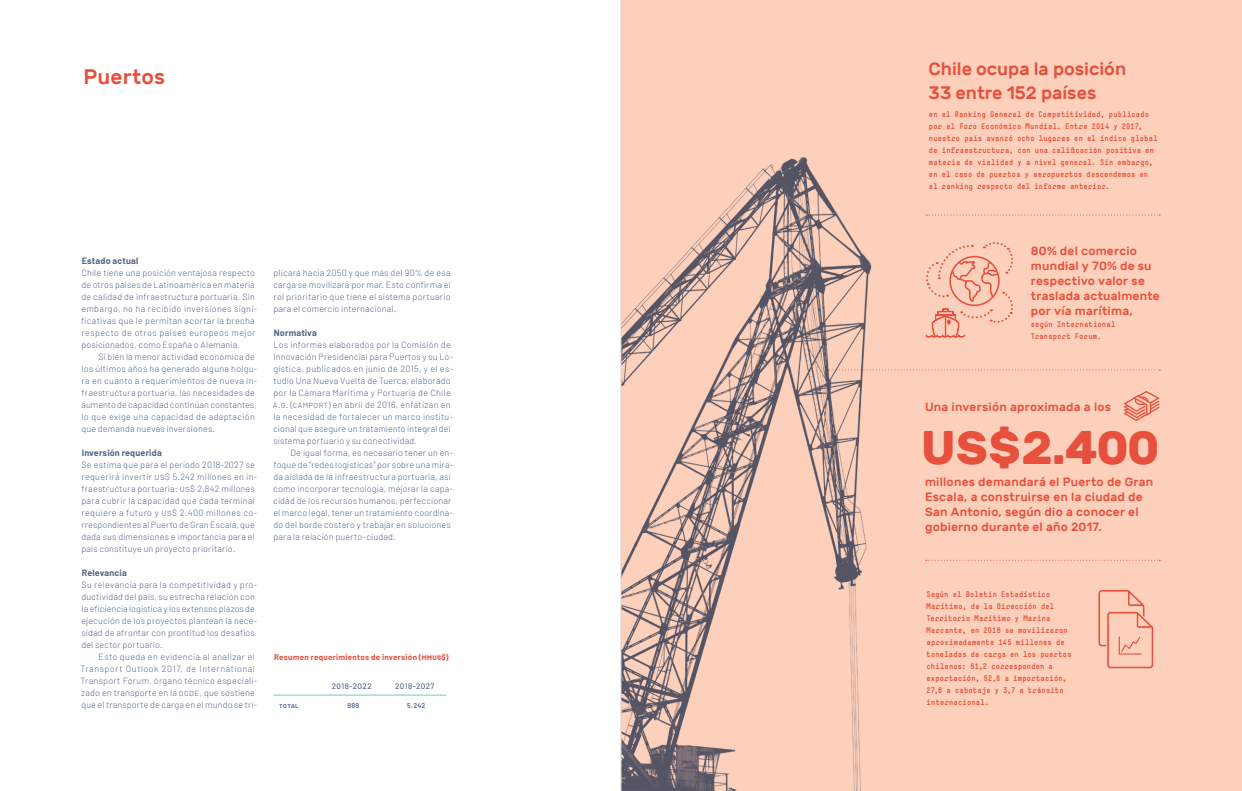
<style>
.page{position:relative;width:1242px;height:791px;background:#fff}
.page>*{position:absolute;margin:0;border:0;box-sizing:border-box;transform-origin:0 0}
.t1{font:700 47px "Rubik";color:#e6503d}
.t2{font:500 21px "Rubik";letter-spacing:.005em;color:#e6503d}
.t3{font:500 18px/24px "Rubik";color:#e6503d}
.t4{font:500 12px/15px "Rubik";letter-spacing:.02em;color:#e6503d}
.t5{font:300 9px/12px "Barlow";letter-spacing:.02em;color:#53678b}
.t6{font:700 9px "Barlow";letter-spacing:.02em;color:#53678b}
.t7{font:700 8px/12px "Simple";letter-spacing:.03em;color:#e6503d}
.t8{font:700 8px "Barlow";letter-spacing:.035em;color:#e6503d}
.t9{font:500 8px "Barlow";letter-spacing:.055em;color:#53678b}
.t10{font:600 7px "Barlow";letter-spacing:.055em;color:#53678b}
</style>
<div class="page">
<div style="left:621px;top:0;width:621px;height:791px;background:#fcd0bb"></div>
<hr style="left:273px;top:695px;width:47px;height:1px;background:#7bc5bc">
<hr style="left:320px;top:695px;width:63px;height:1px;background:#7bc5bc">
<hr style="left:383px;top:695px;width:63px;height:1px;background:#7bc5bc">
<svg style="left:926px;top:215px;width:234px;height:1px"></svg>
<svg style="left:873px;top:369px;width:287px;height:1px"></svg>
<svg style="left:926px;top:560px;width:234px;height:1px"></svg>
<img style="left:622px;top:157px;width:251px;height:634px">
<svg style="left:1123px;top:391px;width:36px;height:30px"></svg>
<svg style="left:925px;top:242px;width:88px;height:96px"></svg>
<svg style="left:1098px;top:590px;width:56px;height:79px"></svg>
<hr style="left:621px;top:0;width:1px;height:791px;background:#d3d3d2">
<h2 class="t2" style="left:83px;top:65px;width:83px">Puertos</h2>
<p class="t6" style="left:82px;top:255px;width:58px">Estado actual</p>
<p class="t5" style="left:81px;top:267px;width:178px">Chile tiene una posición ventajosa respecto de otros países de Latinoamérica en materia de calidad de infraestructura portuaria. Sin embargo, no ha recibido inversiones signi&shy;ficativas que le permitan acortar la brecha respecto de otros países europeos mejor posicionados, como España o Alemania.</p>
<p class="t5" style="left:81px;top:351px;width:178px;text-indent:17px">Si bien la menor actividad económica de los últimos años ha generado alguna holgu&shy;ra en cuanto a requerimientos de nueva in&shy;fraestructura portuaria, las necesidades de aumento de capacidad continúan constantes, lo que exige una capacidad de adaptación que demanda nuevas inversiones.</p>
<p class="t6" style="left:82px;top:447px;width:81px">Inversión requerida</p>
<p class="t5" style="left:81px;top:458px;width:178px">Se estima que para el período 2018-2027 se requerirá invertir US$ 5.242 millones en in&shy;fraestructura portuaria: US$ 2.842 millones para cubrir la capacidad que cada terminal requiere a futuro y US$ 2.400 millones co&shy;rrespondientes al Puerto de Gran Escala, que dada sus dimensiones e importancia para el país constituye un proyecto prioritario.</p>
<p class="t6" style="left:82px;top:567px;width:46px">Relevancia</p>
<p class="t5" style="left:81px;top:578px;width:178px">Su relevancia para la competitividad y pro&shy;ductividad del país, su estrecha relación con la eficiencia logística y los extensos plazos de ejecución de los proyectos plantean la nece&shy;sidad de afrontar con prontitud los desafíos del sector portuario.</p>
<p class="t5" style="left:81px;top:650px;width:178px;text-indent:18px">Esto queda en evidencia al analizar el Transport Outlook 2017, de International Transport Forum, órgano técnico especiali&shy;zado en transporte en la OCDE, que sostiene que el transporte de carga en el mundo se tri-</p>
<p class="t5" style="left:273px;top:266px;width:179px;text-align:justify">plicará hacia 2050 y que más del 90% de esa carga se movilizará por mar. Esto confirma el rol prioritario que tiene el sistema portuario para el comercio internacional.</p>
<p class="t6" style="left:274px;top:327px;width:44px">Normativa</p>
<p class="t5" style="left:273px;top:338px;width:182px">Los informes elaborados por la Comisión de Innovación Presidencial para Puertos y su Lo&shy;gística, publicados en junio de 2015, y el es&shy;tudio Una Nueva Vuelta de Tuerca, elaborado por la Cámara Marítima y Portuaria de Chile A.G. (CAMPORT) en abril de 2016, enfatizan en la necesidad de fortalecer un marco institu&shy;cional que asegure un tratamiento integral del sistema portuario y su conectividad.</p>
<p class="t5" style="left:273px;top:446px;width:181px;text-indent:17px">De igual forma, es necesario tener un en&shy;foque de “redes logísticas” por sobre una mira&shy;da aislada de la infraestructura portuaria, así como incorporar tecnología, mejorar la capa&shy;cidad de los recursos humanos, perfeccionar el marco legal, tener un tratamiento coordina&shy;do del borde costero y trabajar en soluciones para la relación puerto-ciudad.</p>
<p class="t8" style="left:274px;top:652px;width:176px">Resumen requerimientos de inversión (MMUS$)</p>
<p class="t9" style="left:332px;top:681px;width:41px">2018-2022</p>
<p class="t9" style="left:395px;top:681px;width:41px">2018-2027</p>
<p class="t10" style="left:279px;top:701px;width:21px">Total</p>
<p class="t10" style="left:347px;top:701px;width:13px">989</p>
<p class="t10" style="left:407px;top:701px;width:20px">5.242</p>
<h3 class="t3" style="left:928px;top:57px;width:199px">Chile ocupa la posición<br>33 entre 152 países</h3>
<p class="t7" style="left:929px;top:108px;width:230px">en el Ranking General de Competitividad, publicado por el Foro Económico Mundial. Entre 2014 y 2017, nuestro país avanzó ocho lugares en el índice global de infraestructura, con una calificación positiva en materia de vialidad y a nivel general. Sin embargo, en el caso de puertos y aeropuertos descendemos en el ranking respecto del informe anterior.</p>
<h3 class="t4" style="left:1031px;top:244px;width:130px">80% del comercio mundial y 70% de su respectivo valor se traslada actualmente por vía marítima,</h3>
<p class="t7" style="left:1031px;top:318px;width:86px">según International<br>Transport Forum.</p>
<h3 class="t4" style="left:925px;top:400px;width:187px">Una inversión aproximada a los</h3>
<h1 class="t1" style="left:921px;top:420px;width:240px">US$2.400</h1>
<h3 class="t4" style="left:925px;top:475px;width:230px">millones demandará el Puerto de Gran Escala, a construirse en la ciudad de San Antonio, según dio a conocer el gobierno durante el año 2017.</h3>
<p class="t7" style="left:926px;top:588px;width:146px">Según el Boletín Estadístico<br>Marítimo, de la Dirección del<br>Territorio Marítimo y Marina<br>Mercante, en 2016 se movilizaron aproximadamente 145 millones de toneladas de carga en los puertos chilenos: 61,2 corresponden a exportación, 52,6 a importación,<br>27,6 a cabotaje y 3,7 a tránsito internacional.</p>
</div>
